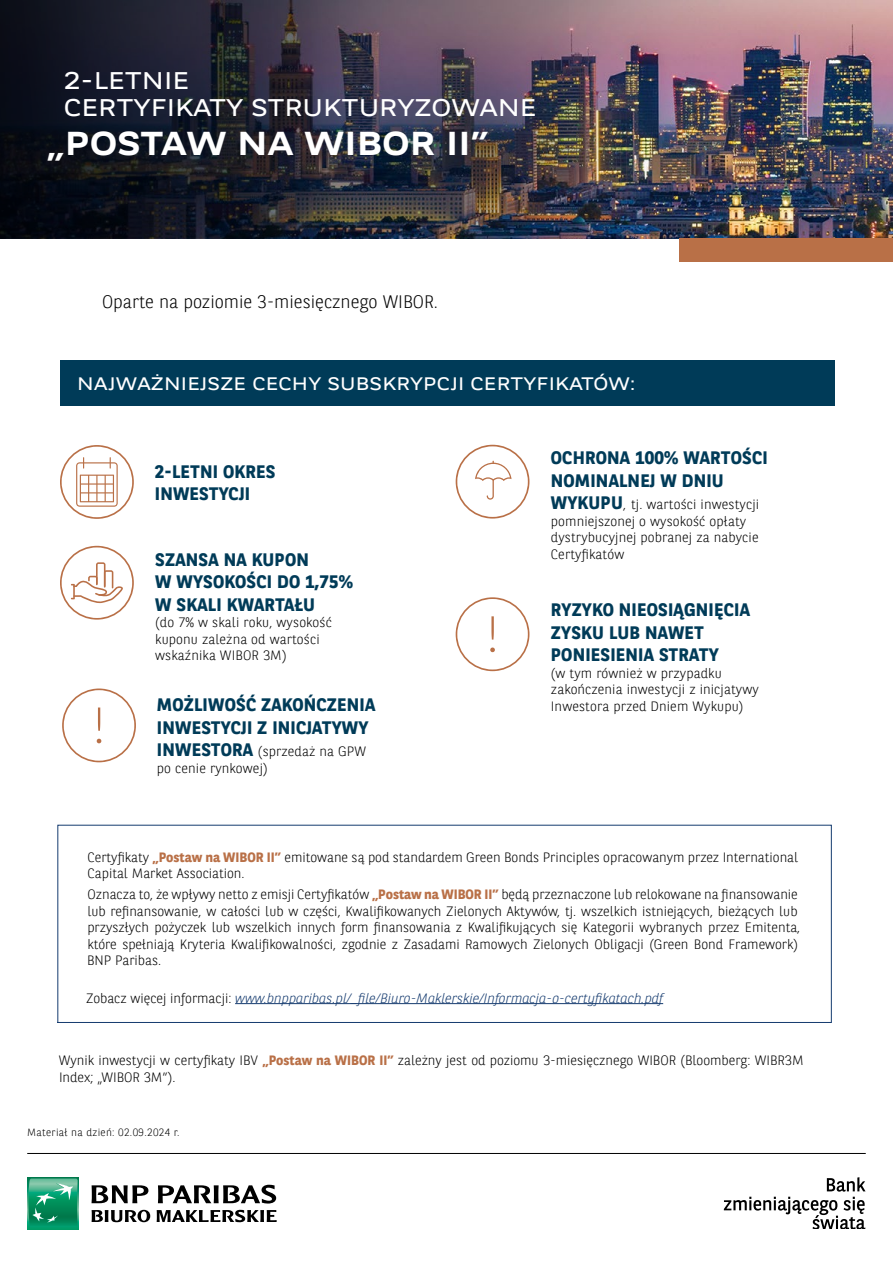
<style>
.page{position:relative;width:893px;height:1263px;background:#fff}
.page>*{position:absolute;margin:0;border:0;box-sizing:border-box;transform-origin:0 0}
.t1{font:700 33px "BNPP Expanded Sans";color:#fff}
.t2{font:24px/27px "BNPP Expanded Sans";color:#fff}
.t3{font:700 18px/22.5px "BNPP Sans";letter-spacing:.01em;color:#003b58}
.t4{font:18px "BNPP Expanded Sans";letter-spacing:.01em;color:#fff}
.t5{font:300 18px "BNPP Sans";color:#000}
.t6{font:300 13.5px/16.5px "BNPP Sans";color:#000}
.t7{font:italic 300 13.5px "BNPP Sans";color:#153b6f}
.t8{font:300 10.5px "BNPP Sans";letter-spacing:.03em;color:#000}
.s1{font-weight:700;font-size:18px;color:#003b58}
.s2{font-weight:700;color:#b97047}
.s3{font-style:normal;color:#000}
</style>
<div class="page">
<img style="left:569px;top:0;width:324px;height:238px">
<img style="left:0;top:0;width:569px;height:238px">
<div style="left:679px;top:238px;width:214px;height:23px;background:#b97047"></div>
<div style="left:60px;top:360px;width:774px;height:45px;background:#003b58"></div>
<hr style="left:27px;top:1153px;width:839px;height:1px;background:#000">
<svg style="left:827px;top:1177px;width:38px;height:14px"></svg>
<svg style="left:724px;top:1197px;width:141px;height:32px"></svg>
<div style="left:27px;top:1178px;width:52px;height:51px;background:#009e6b"></div>
<svg style="left:28px;top:1178px;width:50px;height:46px"></svg>
<svg style="left:92px;top:1185px;width:56px;height:18px"></svg>
<svg style="left:158px;top:1185px;width:118px;height:18px"></svg>
<svg style="left:92px;top:1210px;width:58px;height:12px"></svg>
<svg style="left:157px;top:1210px;width:120px;height:12px"></svg>
<svg style="left:60px;top:546px;width:74px;height:74px"></svg>
<svg style="left:456px;top:597px;width:73px;height:74px"></svg>
<svg style="left:62px;top:688px;width:74px;height:74px"></svg>
<svg style="left:456px;top:445px;width:73px;height:74px"></svg>
<svg style="left:60px;top:445px;width:74px;height:74px"></svg>
<svg style="left:57px;top:824px;width:775px;height:199px"></svg>
<hr style="left:235px;top:1003px;width:428px;height:1px;background:#153b6f">
<h2 class="t2" style="left:64px;top:66px;width:474px">2-LETNIE<br>CERTYFIKATY STRUKTURYZOWANE</h2>
<h1 class="t1" style="left:46px;top:121px;width:444px">„POSTAW NA WIBOR II”</h1>
<h3 class="t5" style="left:102px;top:289px;width:338px">Oparte na poziomie 3-miesięcznego WIBOR.</h3>
<h3 class="t4" style="left:77px;top:371px;width:559px">NAJWAŻNIEJSZE CECHY SUBSKRYPCJI CERTYFIKATÓW:</h3>
<h3 class="t3" style="left:155px;top:459px;width:122px">2-LETNI OKRES<br>INWESTYCJI</h3>
<h3 class="t3" style="left:155px;top:547px;width:199px">SZANSA NA KUPON<br>W WYSOKOŚCI DO 1,75%<br>W SKALI KWARTAŁU</h3>
<p class="t6" style="left:155px;top:614px;width:178px">(do 7% w skali roku, wysokość kuponu zależna od wartości wskaźnika WIBOR 3M)</p>
<h3 class="t3" style="left:157px;top:693px;width:220px">MOŻLIWOŚĆ ZAKOŃCZENIA<br>INWESTYCJI Z INICJATYWY</h3>
<p class="t6" style="left:157px;top:742px;width:211px"><span class="s1">INWESTORA</span> (sprzedaż na GPW po cenie rynkowej)</p>
<h3 class="t3" style="left:551px;top:446px;width:218px">OCHRONA 100% WARTOŚCI<br>NOMINALNEJ W DNIU</h3>
<p class="t6" style="left:551px;top:495px;width:210px"><span class="s1">WYKUPU</span>, tj. wartości inwestycji pomniejszonej o wysokość opłaty dystrybucyjnej pobranej za nabycie<br>Certyfikatów</p>
<h3 class="t3" style="left:551px;top:598px;width:201px">RYZYKO NIEOSIĄGNIĘCIA<br>ZYSKU LUB NAWET<br>PONIESIENIA STRATY</h3>
<p class="t6" style="left:551px;top:664px;width:209px">(w tym również w przypadku zakończenia inwestycji z inicjatywy<br>Inwestora przed Dniem Wykupu)</p>
<p class="t6" style="left:87px;top:848px;width:712px">Certyfikaty <span class="s2">„Postaw na WIBOR II”</span> emitowane są pod standardem Green Bonds Principles opracowanym przez International<br>Capital Market Association.</p>
<p class="t6" style="left:87px;top:885px;width:715px">Oznacza to, że wpływy netto z emisji Certyfikatów <span class="s2">„Postaw na WIBOR II”</span> będą przeznaczone lub relokowane na finansowanie lub refinansowanie, w całości lub w części, Kwalifikowanych Zielonych Aktywów, tj. wszelkich istniejących, bieżących lub przyszłych pożyczek lub wszelkich innych form finansowania z Kwalifikujących się Kategorii wybranych przez Emitenta, które spełniają Kryteria Kwalifikowalności, zgodnie z Zasadami Ramowych Zielonych Obligacji (Green Bond Framework)<br>BNP Paribas.</p>
<p class="t7" style="left:86px;top:989px;width:578px"><span class="s3">Zobacz więcej informacji:</span> www.bnpparibas.pl/_file/Biuro-Maklerskie/Informacja-o-certyfikatach.pdf</p>
<p class="t6" style="left:59px;top:1052px;width:746px">Wynik inwestycji w certyfikaty IBV <span class="s2">„Postaw na WIBOR II”</span> zależny jest od poziomu 3-miesięcznego WIBOR (Bloomberg: WIBR3M<br>Index; „WIBOR 3M”).</p>
<p class="t8" style="left:27px;top:1125px;width:154px">Materiał na dzień: 02.09.2024 r.</p>
</div>
